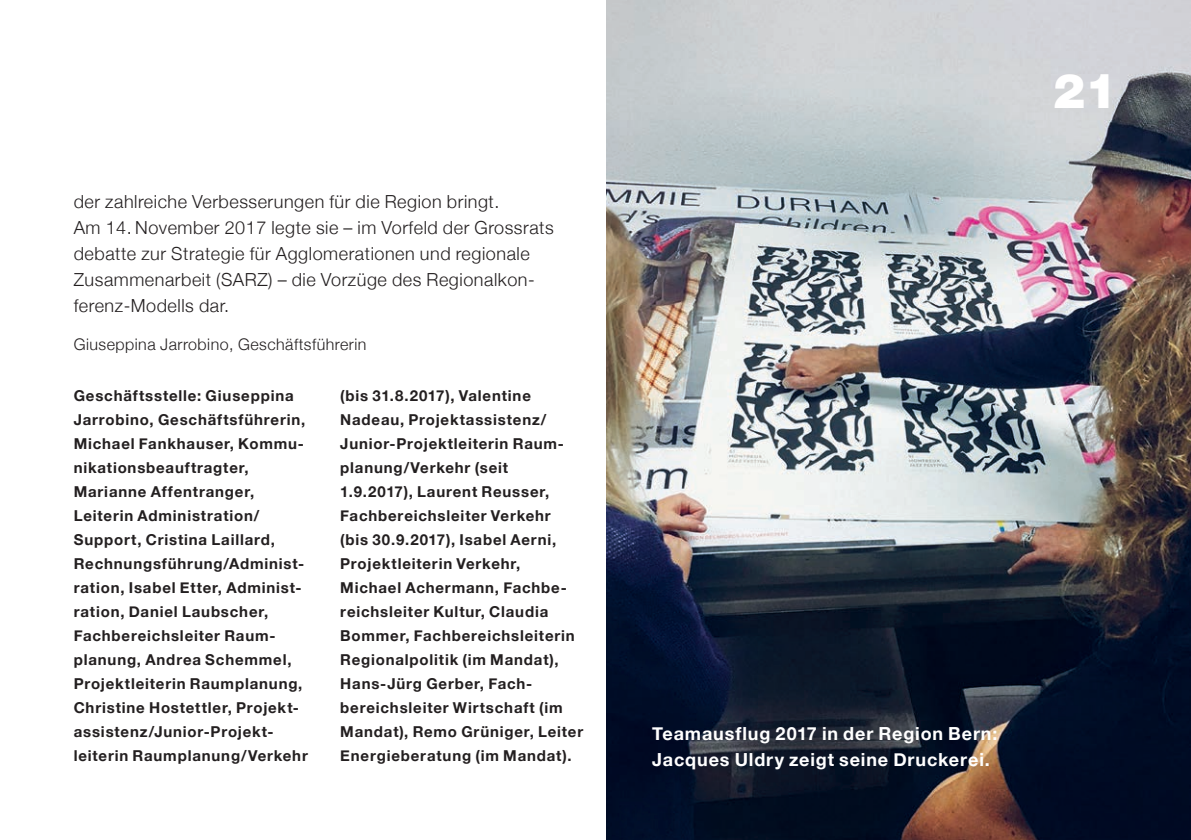
<style>
.page{position:relative;width:1191px;height:840px;background:#fff}
.page>*{position:absolute;margin:0;border:0;box-sizing:border-box;transform-origin:0 0}
.t1{font:900 48px "Helvetica Neue LT Com";color:#fff}
.t2{font:300 18px/26px "Helvetica Neue";letter-spacing:.03em;color:#231f20}
.t3{font:700 18px/26px "Helvetica Neue";letter-spacing:.05em;color:#fff}
.t4{font:300 16px "Helvetica Neue";letter-spacing:.03em;color:#231f20}
.t5{font:700 15px/24px "Helvetica Neue";letter-spacing:.055em;color:#231f20}
</style>
<div class="page">
<img style="left:607px;top:0;width:584px;height:839px">
<p class="t2" style="left:74px;top:187px;width:481px">der zahlreiche Verbesserungen für die Region bringt.<br>Am 14. November 2017 legte sie – im Vorfeld der Grossrats debatte zur Strategie für Agglomerationen und regionale Zusammenarbeit (SARZ) – die Vorzüge des Regionalkon‑ ferenz-Modells dar.</p>
<p class="t4" style="left:74px;top:331px;width:294px">Giuseppina Jarrobino, Geschäftsführerin</p>
<p class="t5" style="left:74px;top:383px;width:236px">Geschäftsstelle: Giuseppina<br>Jarrobino, Geschäftsführerin,<br>Michael Fankhauser, Kommu&shy;nikationsbeauftragter,<br>Marianne Affentranger,<br>Leiterin Administration/<br>Support, Cristina Laillard,<br>Rechnungsführung/Administ&shy;ration, Isabel Etter, Administ&shy;ration, Daniel Laubscher,<br>Fachbereichsleiter Raum&shy;planung, Andrea Schemmel,<br>Projektleiterin Raumplanung,<br>Christine Hostettler, Projekt&shy;assistenz/Junior-Projekt&shy;leiterin Raumplanung/Verkehr</p>
<p class="t5" style="left:340px;top:383px;width:244px">(bis 31.8.2017), Valentine<br>Nadeau, Projektassistenz/<br>Junior-Projektleiterin Raum&shy;planung/Verkehr (seit<br>1.9.2017), Laurent Reusser,<br>Fachbereichsleiter Verkehr<br>(bis 30.9.2017), Isabel Aerni,<br>Projektleiterin Verkehr,<br>Michael Achermann, Fachbe&shy;reichsleiter Kultur, Claudia<br>Bommer, Fachbereichsleiterin<br>Regionalpolitik (im Mandat),<br>Hans-Jürg Gerber, Fach&shy;bereichsleiter Wirtschaft (im<br>Mandat), Remo Grüniger, Leiter<br>Energieberatung (im Mandat).</p>
<h1 class="t1" style="left:1053px;top:62px;width:66px">21</h1>
<p class="t3" style="left:652px;top:720px;width:347px">Teamausflug 2017 in der Region Bern:<br>Jacques Uldry zeigt seine Druckerei.</p>
</div>
